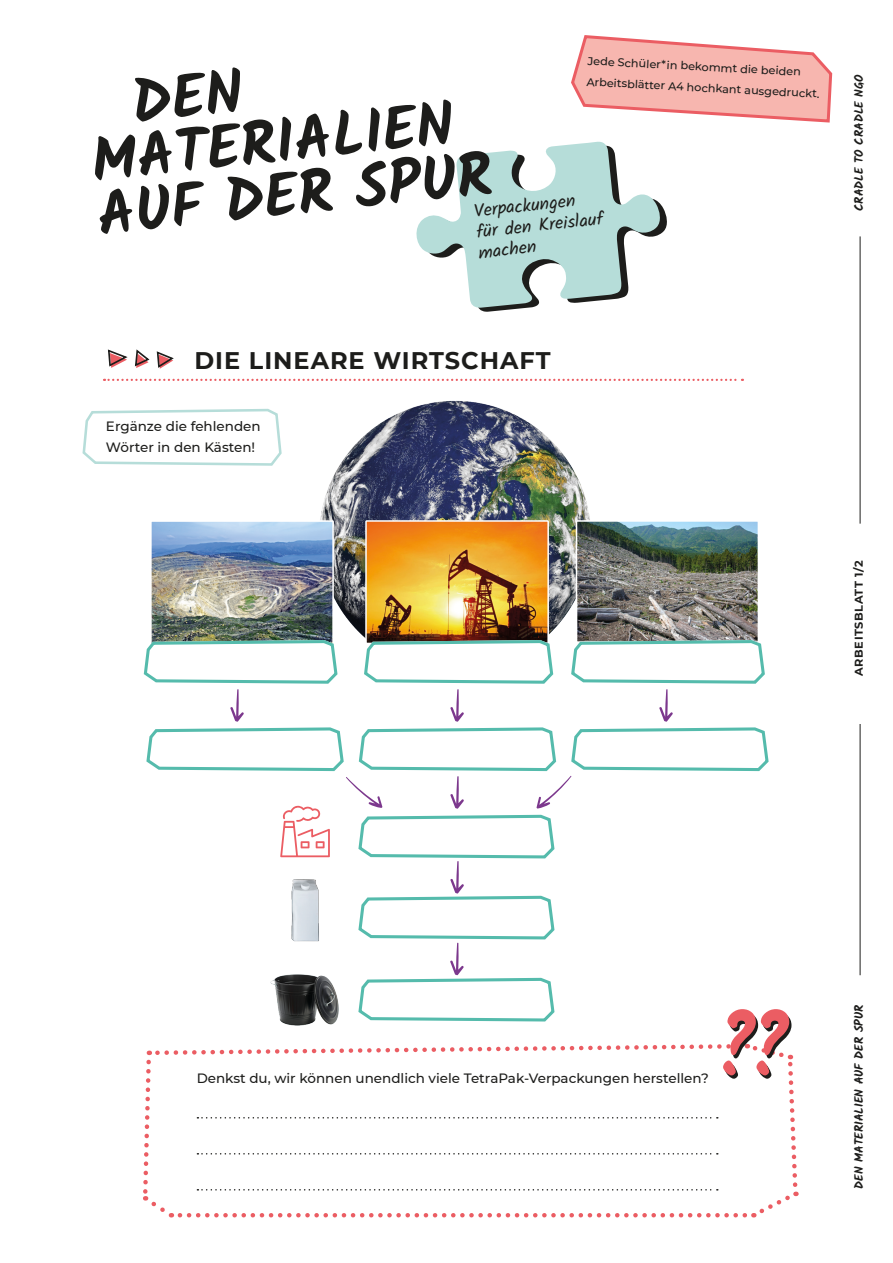
<style>
.page{position:relative;width:893px;height:1263px;background:#fff}
.page>*{position:absolute;margin:0;border:0;box-sizing:border-box;transform-origin:0 0}
.Kalam_-_Kurze_Texte{font:700 82.8px "Kalam";color:#eb5d63}
.Titel_Arbeitsblatt{font:700 60px/54px "Kalam";color:#1d1d1b}
.Formatname{font:700 24px "Montserrat";letter-spacing:.04em;color:#1d1d1b}
.Kleine_Headline_90er{font:18px/21px "Kalam";color:#1d1d1b}
.Grundformat_Fließtexte{font:500 13.5px/21px "Montserrat";color:#1d1d1b}
.Titel_Arbeitsblatt-2{font:700 12px "Kalam";color:#1d1d1b}
.Grundformat_Fließtexte-2{font:500 11.25px/21px "Montserrat";color:#1d1d1b}
.Titel_Arbeitsblatt-3{font:700 11.25px "Montserrat";letter-spacing:.05em;color:#1d1d1b}
</style>
<div class="page">
<svg style="left:143px;top:1044px;width:656px;height:174px"></svg>
<img style="left:320px;top:400px;width:270px;height:137px">
<img style="left:334px;top:537px;width:242px;height:101px">
<img style="left:368px;top:523px;width:178px;height:115px">
<div style="left:365px;top:520px;width:184px;height:124px;border:2px solid #fff"></div>
<img style="left:579px;top:523px;width:177px;height:115px">
<div style="left:576px;top:520px;width:183px;height:123px;border:2px solid #fff"></div>
<img style="left:153px;top:523px;width:178px;height:115px">
<div style="left:150px;top:520px;width:184px;height:127px;border:2px solid #fff"></div>
<img style="left:283px;top:1023px;width:51px;height:3px">
<svg style="left:82px;top:408px;width:200px;height:58px"></svg>
<svg style="left:143px;top:638px;width:626px;height:385px"></svg>
<svg style="left:108px;top:349px;width:66px;height:20px"></svg>
<svg style="left:104px;top:379px;width:639px;height:2px"></svg>
<svg style="left:416px;top:141px;width:251px;height:171px"></svg>
<svg style="left:571px;top:35px;width:262px;height:88px"></svg>
<hr style="left:860px;top:236px;width:1px;height:288px;background:#1d1d1b">
<hr style="left:860px;top:724px;width:1px;height:251px;background:#1d1d1b">
<p class="Grundformat_Fließtexte-2" style="left:588px;top:50px;width:235px;rotate:3deg">Jede Schüler*in bekommt die beiden<br>Arbeitsblätter A4 hochkant ausgedruckt.</p>
<p class="Titel_Arbeitsblatt" style="left:89px;top:134px;width:398px;rotate:-6deg">MATERIALIEN<br>AUF DER SPUR</p>
<p class="Kleine_Headline_90er" style="left:473px;top:201px;width:129px;rotate:-6deg">Verpackungen für den Kreislauf machen</p>
<p class="Titel_Arbeitsblatt-2" style="left:852px;top:211px;width:138px;rotate:-90deg">CRADLE TO CRADLE NGO</p>
<p class="Formatname" style="left:195px;top:343px;width:358px">DIE LINEARE WIRTSCHAFT</p>
<p class="Grundformat_Fließtexte" style="left:106px;top:416px;width:156px">Ergänze die fehlenden<br>Wörter in den Kästen!</p>
<p class="Titel_Arbeitsblatt-3" style="left:851px;top:676px;width:117px;rotate:-90deg">ARBEITSBLATT 1/2</p>
<p class="Grundformat_Fließtexte" style="left:197px;top:1067px;width:514px">Denkst du, wir können unendlich viele TetraPak-Verpackungen herstellen?</p>
<p class="Kalam_-_Kurze_Texte" style="left:708px;top:998px;width:52px">?</p>
<p class="Kalam_-_Kurze_Texte" style="left:742px;top:998px;width:52px">?</p>
<p class="Titel_Arbeitsblatt-2" style="left:852px;top:1188px;width:185px;rotate:-90deg">DEN MATERIALIEN AUF DER SPUR</p>
</div>
